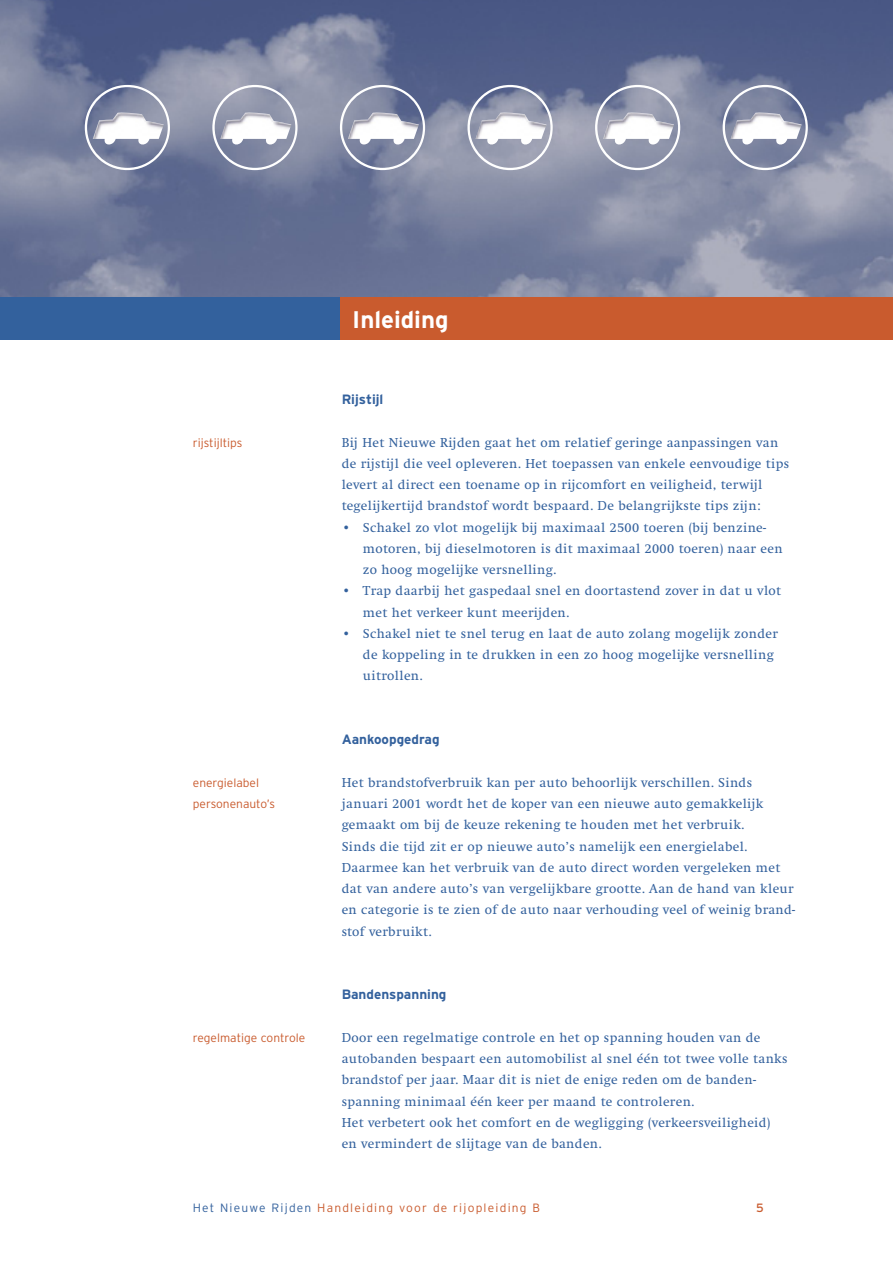
<style>
.page{position:relative;width:893px;height:1263px;background:#fff}
.page>*{position:absolute;margin:0;border:0;box-sizing:border-box;transform-origin:0 0}
.t1{font:700 24px "Interstate";color:#fff}
.t2{font:13.5px/21.3px "Swift";letter-spacing:.025em;color:#33619d}
.t3{font:700 13.5px "Interstate";color:#33619d}
.t4{font:300 12px/21.3px "Interstate";color:#c95b2e}
.t5{font:300 12px "Interstate";letter-spacing:.1em;color:#c95b2e}
.t6{font:12px "Interstate";color:#c95b2e}
.s1{color:#33619d}
</style>
<div class="page">
<img style="left:0;top:0;width:893px;height:298px">
<div style="left:0;top:298px;width:340px;height:42px;background:#33619d"></div>
<div style="left:340px;top:298px;width:553px;height:42px;background:#c95b2e"></div>
<img style="left:85px;top:85px;width:85px;height:85px">
<img style="left:212px;top:85px;width:86px;height:85px">
<img style="left:340px;top:85px;width:85px;height:85px">
<img style="left:467px;top:85px;width:86px;height:85px">
<img style="left:595px;top:85px;width:85px;height:85px">
<img style="left:723px;top:85px;width:85px;height:85px">
<p class="t4" style="left:193px;top:431px;width:51px">rijstijltips</p>
<p class="t4" style="left:193px;top:772px;width:84px">energielabel personenauto’s</p>
<p class="t4" style="left:193px;top:1027px;width:114px">regelmatige controle</p>
<h1 class="t1" style="left:352px;top:306px;width:98px">Inleiding</h1>
<p class="t3" style="left:342px;top:392px;width:43px">Rijstijl</p>
<p class="t2" style="left:342px;top:432px;width:449px">Bij Het Nieuwe Rijden gaat het om relatief geringe aanpassingen van de rijstijl die veel opleveren. Het toepassen van enkele eenvoudige tips levert al direct een toename op in rijcomfort en veiligheid, terwijl tegelijkertijd brandstof wordt bespaard. De belangrijkste tips zijn:</p>
<p class="t2" style="left:363px;top:517px;width:421px;text-indent:-21px">• Schakel zo vlot mogelijk bij maximaal 2500 toeren (bij benzine&shy;motoren, bij dieselmotoren is dit maximaal 2000 toeren) naar een zo hoog mogelijke versnelling.</p>
<p class="t2" style="left:363px;top:580px;width:420px;text-indent:-21px">• Trap daarbij het gaspedaal snel en doortastend zover in dat u vlot met het verkeer kunt meerijden.</p>
<p class="t2" style="left:363px;top:623px;width:416px;text-indent:-21px">• Schakel niet te snel terug en laat de auto zolang mogelijk zonder de koppeling in te drukken in een zo hoog mogelijke versnelling uitrollen.</p>
<p class="t3" style="left:342px;top:732px;width:100px">Aankoopgedrag</p>
<p class="t2" style="left:342px;top:772px;width:455px">Het brandstofverbruik kan per auto behoorlijk verschillen. Sinds januari 2001 wordt het de koper van een nieuwe auto gemakkelijk gemaakt om bij de keuze rekening te houden met het verbruik.<br>Sinds die tijd zit er op nieuwe auto’s namelijk een energielabel.<br>Daarmee kan het verbruik van de auto direct worden vergeleken met dat van andere auto’s van vergelijkbare grootte. Aan de hand van kleur en categorie is te zien of de auto naar verhouding veel of weinig brand&shy;stof verbruikt.</p>
<p class="t3" style="left:342px;top:987px;width:106px">Bandenspanning</p>
<p class="t2" style="left:342px;top:1027px;width:448px">Door een regelmatige controle en het op spanning houden van de autobanden bespaart een automobilist al snel één tot twee volle tanks brandstof per jaar. Maar dit is niet de enige reden om de banden&shy;spanning minimaal één keer per maand te controleren.<br>Het verbetert ook het comfort en de wegligging (verkeersveiligheid) en vermindert de slijtage van de banden.</p>
<p class="t5" style="left:193px;top:1201px;width:349px"><span class="s1">Het Nieuwe Rijden</span> Handleiding voor de rijopleiding B</p>
<p class="t6" style="left:756px;top:1201px;width:9px">5</p>
</div>
